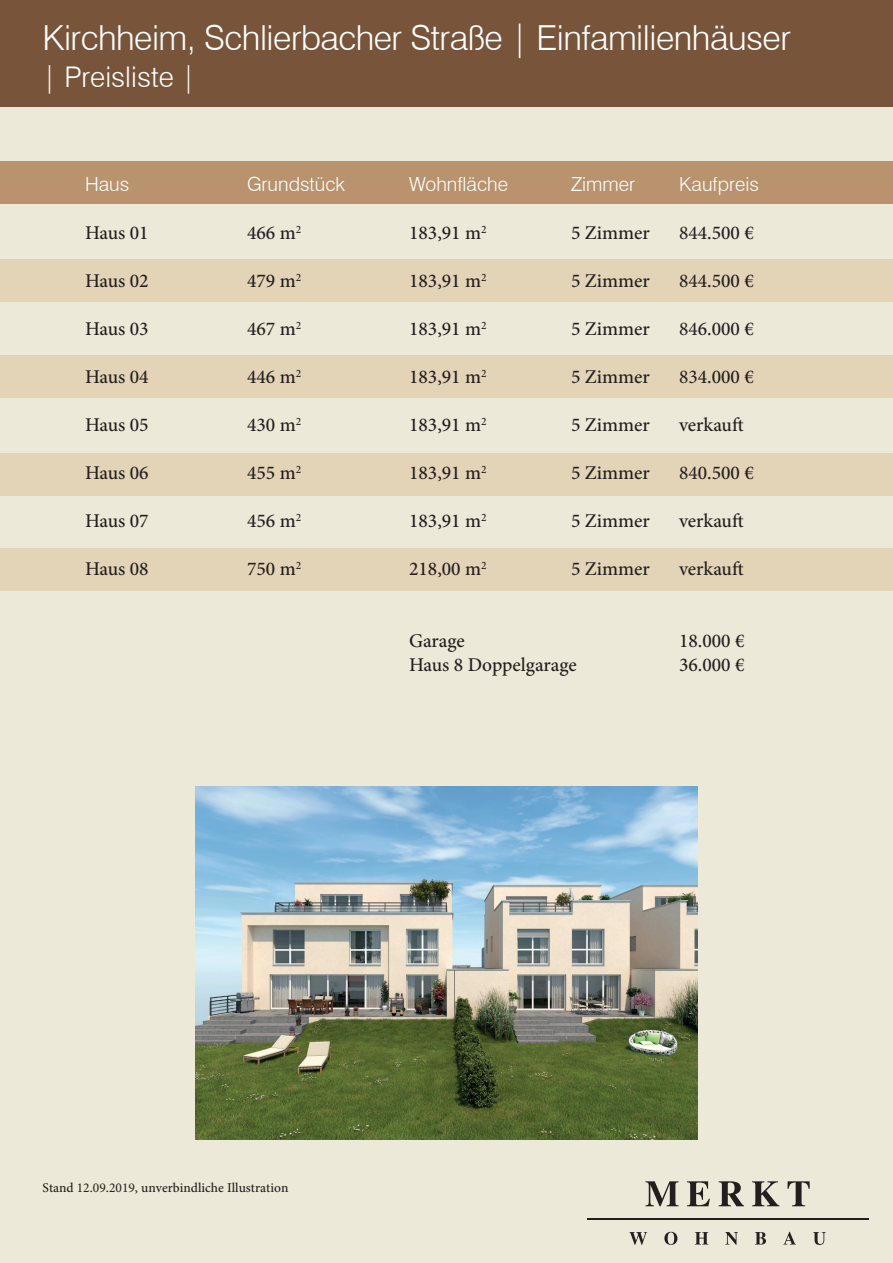
<style>
.page{position:relative;width:893px;height:1263px;background:#ece9d9}
.page>*{position:absolute;margin:0;border:0;box-sizing:border-box;transform-origin:0 0}
.t1{font:300 34.5px "Swiss 721 BT";letter-spacing:-.015em;color:#fff}
.t2{font:300 28.5px "Swiss 721 BT";color:#fff}
.t3{font:500 19.5px "Minion Pro";color:#231f20}
.t4{font:300 19.5px "Swiss 721 BT";color:#fff}
.t5{font:500 13.5px "Minion Pro";color:#231f20}
.s1{font-weight:400}
</style>
<div class="page">
<div style="left:0;top:259px;width:893px;height:43px;background:#e3d4b7"></div>
<div style="left:0;top:355px;width:893px;height:43px;background:#e3d4b7"></div>
<div style="left:0;top:453px;width:893px;height:42px;background:#e3d4b7"></div>
<div style="left:0;top:549px;width:893px;height:42px;background:#e3d4b7"></div>
<div style="left:0;top:0;width:893px;height:106px;background:#78543a"></div>
<div style="left:0;top:162px;width:893px;height:42px;background:#b8936e"></div>
<svg style="left:645px;top:1181px;width:165px;height:25px"></svg>
<hr style="left:587px;top:1218px;width:281px;height:2px;background:#231f20">
<svg style="left:629px;top:1232px;width:197px;height:13px"></svg>
<img style="left:196px;top:787px;width:501px;height:353px">
<h1 class="t1" style="left:43px;top:17px;width:750px">Kirchheim, Schlierbacher Straße | Einfamilienhäuser</h1>
<h2 class="t2" style="left:43px;top:60px;width:155px">| Preisliste |</h2>
<p class="t4" style="left:85px;top:172px;width:46px">Haus</p>
<p class="t4" style="left:247px;top:172px;width:99px">Grundstück</p>
<p class="t4" style="left:409px;top:172px;width:100px">Wohnfläche</p>
<p class="t4" style="left:571px;top:172px;width:65px">Zimmer</p>
<p class="t4" style="left:679px;top:172px;width:81px">Kaufpreis</p>
<p class="t3" style="left:85px;top:220px;width:65px">Haus 01</p>
<p class="t3" style="left:247px;top:220px;width:56px">466 m<sup>2</sup></p>
<p class="t3" style="left:409px;top:220px;width:79px">183,91 m<sup>2</sup></p>
<p class="t3" style="left:571px;top:220px;width:80px">5 Zimmer</p>
<p class="t3" style="left:679px;top:220px;width:76px"><span class="s1">84</span>4.500 €</p>
<p class="t3" style="left:85px;top:268px;width:65px">Haus 02</p>
<p class="t3" style="left:247px;top:268px;width:56px">479 m<sup>2</sup></p>
<p class="t3" style="left:409px;top:268px;width:79px">183,91 m<sup>2</sup></p>
<p class="t3" style="left:571px;top:268px;width:80px">5 Zimmer</p>
<p class="t3" style="left:679px;top:268px;width:76px"><span class="s1">84</span>4.500 €</p>
<p class="t3" style="left:85px;top:316px;width:65px">Haus 03</p>
<p class="t3" style="left:247px;top:316px;width:56px">467 m<sup>2</sup></p>
<p class="t3" style="left:409px;top:316px;width:79px">183,91 m<sup>2</sup></p>
<p class="t3" style="left:571px;top:316px;width:80px">5 Zimmer</p>
<p class="t3" style="left:679px;top:316px;width:76px"><span class="s1">84</span>6.000 €</p>
<p class="t3" style="left:85px;top:364px;width:65px">Haus 04</p>
<p class="t3" style="left:247px;top:364px;width:56px">446 m<sup>2</sup></p>
<p class="t3" style="left:409px;top:364px;width:79px">183,91 m<sup>2</sup></p>
<p class="t3" style="left:571px;top:364px;width:80px">5 Zimmer</p>
<p class="t3" style="left:679px;top:364px;width:76px"><span class="s1">83</span>4.000 €</p>
<p class="t3" style="left:85px;top:412px;width:65px">Haus 05</p>
<p class="t3" style="left:247px;top:412px;width:56px">430 m<sup>2</sup></p>
<p class="t3" style="left:409px;top:412px;width:79px">183,91 m<sup>2</sup></p>
<p class="t3" style="left:571px;top:412px;width:80px">5 Zimmer</p>
<p class="t3" style="left:679px;top:412px;width:66px">verkauft</p>
<p class="t3" style="left:85px;top:460px;width:65px">Haus 06</p>
<p class="t3" style="left:247px;top:460px;width:56px">455 m<sup>2</sup></p>
<p class="t3" style="left:409px;top:460px;width:79px">183,91 m<sup>2</sup></p>
<p class="t3" style="left:571px;top:460px;width:80px">5 Zimmer</p>
<p class="t3" style="left:679px;top:460px;width:76px"><span class="s1">84</span>0.500 €</p>
<p class="t3" style="left:85px;top:508px;width:65px">Haus 07</p>
<p class="t3" style="left:247px;top:508px;width:56px">456 m<sup>2</sup></p>
<p class="t3" style="left:409px;top:508px;width:79px">183,91 m<sup>2</sup></p>
<p class="t3" style="left:571px;top:508px;width:80px">5 Zimmer</p>
<p class="t3" style="left:679px;top:508px;width:66px">verkauft</p>
<p class="t3" style="left:85px;top:556px;width:65px">Haus 08</p>
<p class="t3" style="left:247px;top:556px;width:56px">750 m<sup>2</sup></p>
<p class="t3" style="left:409px;top:556px;width:79px">218,00 m<sup>2</sup></p>
<p class="t3" style="left:571px;top:556px;width:80px">5 Zimmer</p>
<p class="t3" style="left:679px;top:556px;width:66px">verkauft</p>
<p class="t3" style="left:409px;top:628px;width:57px">Garage</p>
<p class="t3" style="left:679px;top:628px;width:67px">18.000 €</p>
<p class="t3" style="left:409px;top:652px;width:169px">Haus 8 Doppelgarage</p>
<p class="t3" style="left:679px;top:652px;width:67px">36.000 €</p>
<p class="t5" style="left:43px;top:1178px;width:247px">Stand <span class="s1">12</span>.<span class="s1">09</span>.<span class="s1">2019</span>, unverbindliche Illustration</p>
</div>
